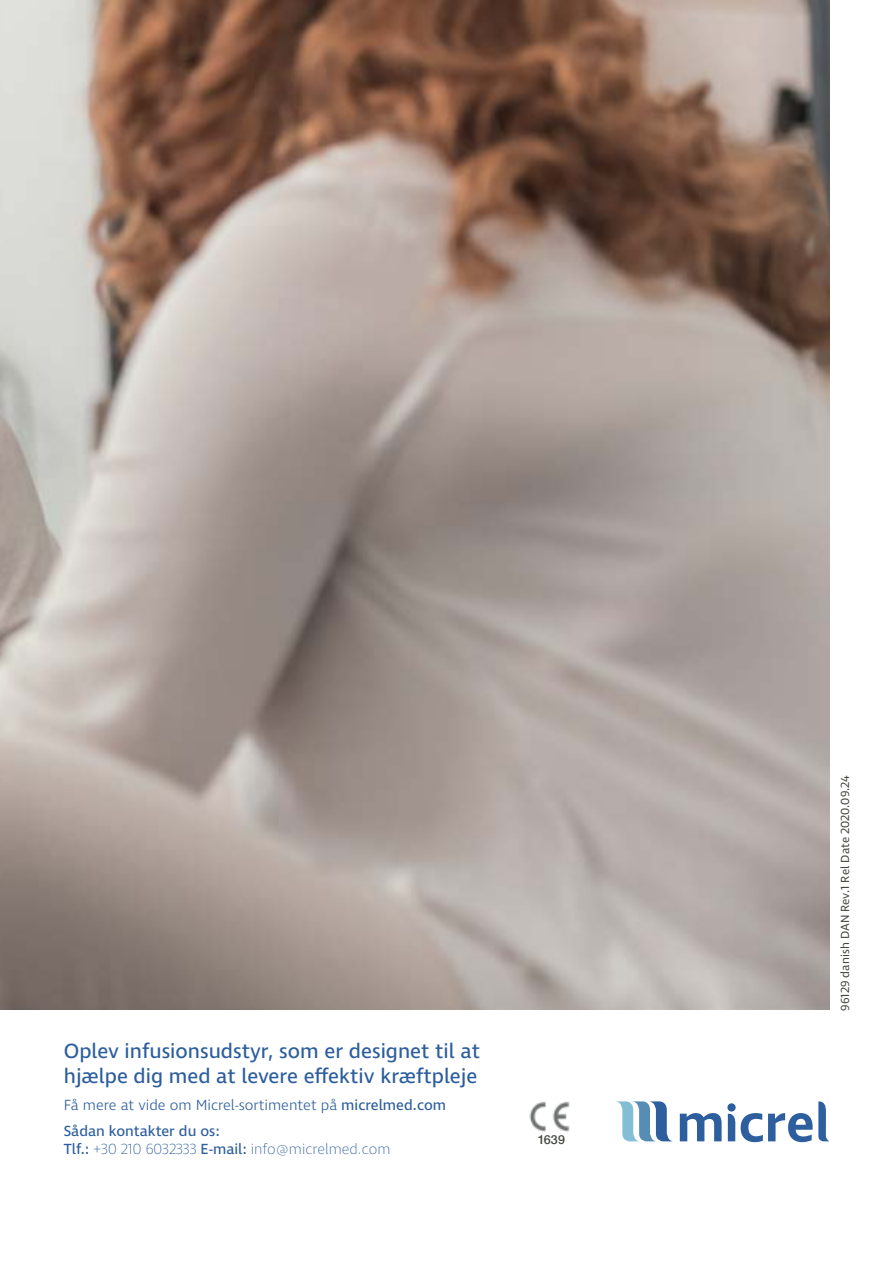
<style>
.page{position:relative;width:893px;height:1263px;background:#fff}
.page>*{position:absolute;margin:0;border:0;box-sizing:border-box;transform-origin:0 0}
.t1{font:21px/25.2px "Ingra";color:#2d5e9d}
.t2{font:300 15px/26.5px "Ingra";color:#2d5e9d}
.t3{font:200 15px "Ingra";color:#2d5e9d}
.t4{font:500 13.5px "CF Helvetica";color:#44473f}
.t5{font:12px "Ingra";color:#44473f}
.s1{font-weight:400}
</style>
<div class="page">
<svg style="left:616px;top:1101px;width:56px;height:40px"></svg>
<div style="left:727px;top:1103px;width:9px;height:8px;background:#2d5e9d;border-radius:50%"></div>
<svg style="left:728px;top:1113px;width:7px;height:28px"></svg>
<svg style="left:680px;top:1113px;width:42px;height:28px"></svg>
<svg style="left:741px;top:1101px;width:88px;height:41px"></svg>
<img style="left:0;top:0;width:829px;height:1010px">
<img style="left:529px;top:1101px;width:41px;height:31px">
<p class="t1" style="left:64px;top:1039px;width:418px">Oplev infusionsudstyr, som er designet til at hjælpe dig med at levere effektiv kræftpleje</p>
<p class="t2" style="left:64px;top:1092px;width:384px">Få mere at vide om Micrel-sortimentet på <span class="s1">micrelmed.com<br>Sådan kontakter du os:</span></p>
<p class="t3" style="left:64px;top:1140px;width:328px"><span class="s1">Tlf.:</span> +30 210 6032333 <span class="s1">E-mail:</span> info@micrelmed.com</p>
<p class="t4" style="left:538px;top:1132px;width:29px">1639</p>
<p class="t5" style="left:838px;top:1011px;width:237px;rotate:-90deg">96129 danish DAN Rev.1 Rel Date 2020.09.24</p>
</div>
